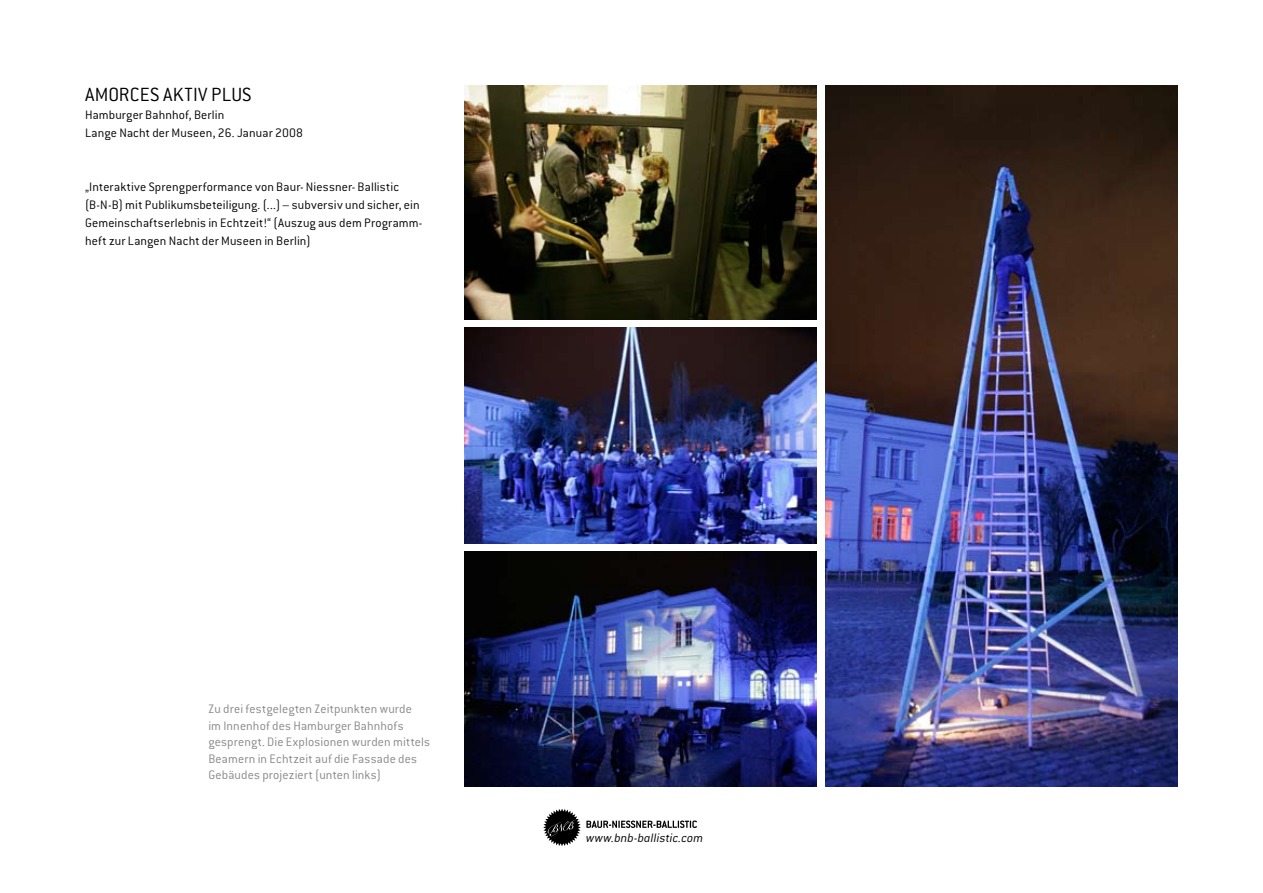
<style>
.page{position:relative;width:1263px;height:893px;background:#fff}
.page>*{position:absolute;margin:0;border:0;box-sizing:border-box;transform-origin:0 0}
.t1{font:300 21px "Conduit ITC";letter-spacing:.01em;color:#000}
.t2{font:300 13.5px/18px "Conduit ITC";letter-spacing:.01em;color:#000}
.t3{font:300 13.5px/16.5px "Conduit ITC";letter-spacing:.01em;color:#87888a}
.t4{font:italic 300 13.5px "Conduit ITC";letter-spacing:.01em;color:#000}
</style>
<div class="page">
<img style="left:826px;top:85px;width:352px;height:702px">
<img style="left:464px;top:85px;width:352px;height:235px">
<img style="left:464px;top:327px;width:352px;height:216px">
<img style="left:464px;top:552px;width:352px;height:235px">
<svg style="left:543px;top:809px;width:154px;height:37px"></svg>
<h1 class="t1" style="left:85px;top:83px;width:168px">Amorces aktiv plus</h1>
<p class="t2" style="left:85px;top:106px;width:220px">Hamburger Bahnhof, Berlin<br>Lange Nacht der Museen, 26. Januar 2008</p>
<p class="t2" style="left:85px;top:178px;width:339px">„I nteraktive Sprengperformance von Baur- Niessner- Ballistic (B-N-B) mit Publikumsbeteiligung. (...) – subversiv und sicher, ein Gemeinschaftserlebnis in Echtzeit!“ (Auszug aus dem Programm&shy;heft zur Langen Nacht der Museen in Berlin)</p>
<p class="t3" style="left:208px;top:701px;width:223px">Zu drei festgelegten Zeitpunkten wurde<br>im Innenhof des Hamburger Bahnhofs gesprengt. Die Explosionen wurden mittels Beamern in Echtzeit auf die Fassade des Gebäudes projeziert (unten links)</p>
<p class="t4" style="left:586px;top:831px;width:119px">www.bnb-ballistic.com</p>
</div>
